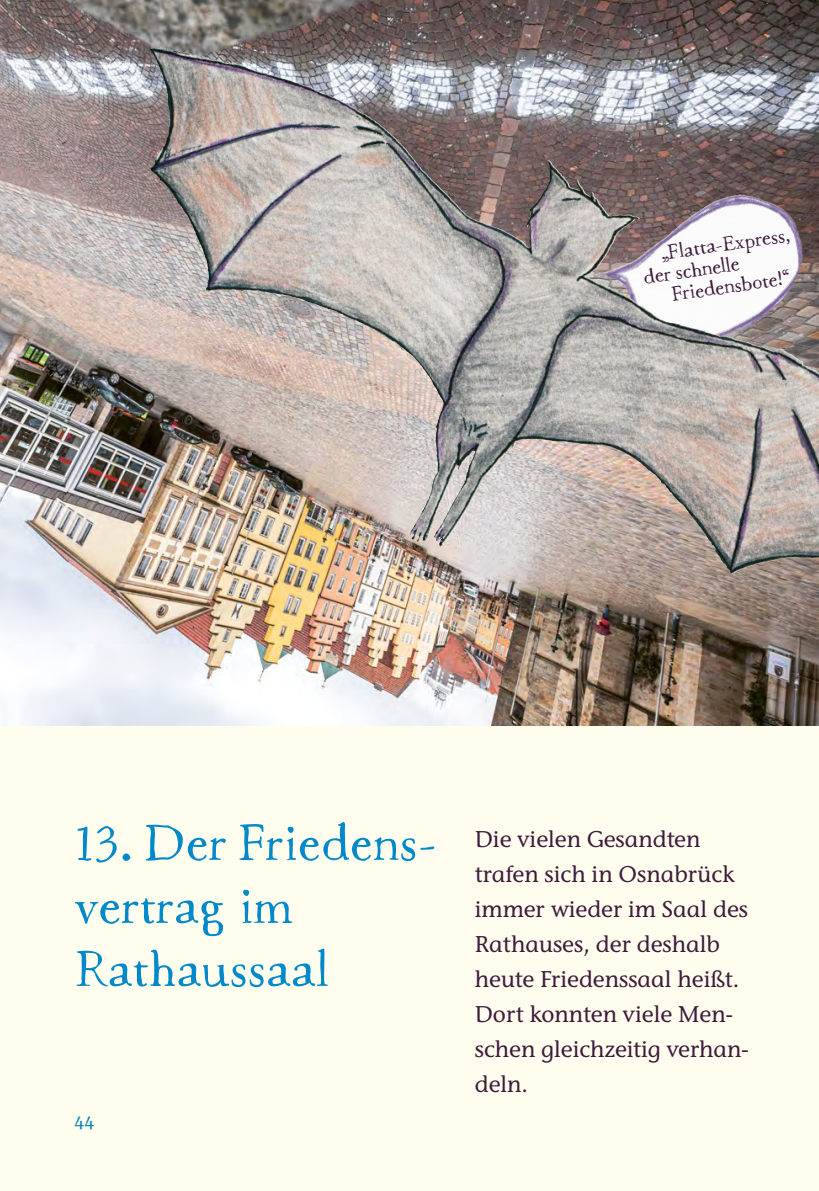
<style>
.page{position:relative;width:819px;height:1191px;background:#fffded}
.page>*{position:absolute;margin:0;border:0;box-sizing:border-box;transform-origin:0 0}
.t1{font:52.5px/63px "Macarons";letter-spacing:.01em;color:#0089ca}
.t2{font:500 22.75px/35px "Stone Informal ITC Pro";color:#3d1c3d}
.t3{font:21px/21.3px "Macarons";color:#3d1c3d}
.t4{font:19.25px "Franziska Pro";color:#0086b7}
</style>
<div class="page">
<img style="left:0;top:0;width:819px;height:725px">
<img style="left:699px;top:194px;width:44px;height:17px">
<img style="left:150px;top:45px;width:20px;height:112px">
<p class="t3" style="left:639px;top:246px;width:153px;text-indent:21px;rotate:-8deg">„Flatta-Express, der schnelle</p>
<p class="t3" style="left:670px;top:284px;width:121px;rotate:-8deg">Friedensbote!“</p>
<h1 class="t1" style="left:74px;top:812px;width:364px">13. Der Friedens&shy;vertrag im<br>Rathaussaal</h1>
<p class="t4" style="left:74px;top:1109px;width:21px">44</p>
<p class="t2" style="left:475px;top:821px;width:275px">Die vielen Gesandten trafen sich in Osnabrück immer wieder im Saal des<br>Rathauses, der deshalb heute Friedenssaal heißt.<br>Dort konnten viele Men&shy;schen gleichzeitig verhan&shy;deln.</p>
</div>
